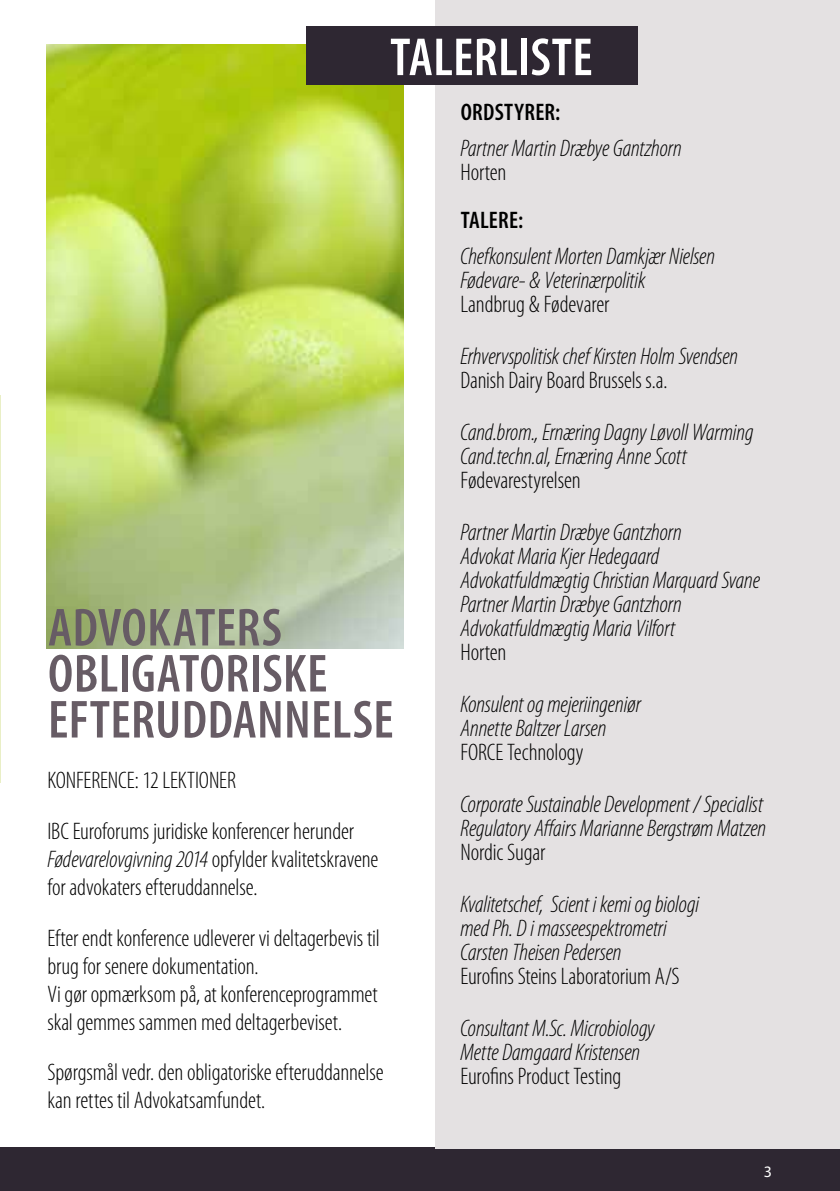
<style>
.page{position:relative;width:840px;height:1191px;background:#fff}
.page>*{position:absolute;margin:0;border:0;box-sizing:border-box;transform-origin:0 0}
.t1{font:600 condensed 54px/46px "Myriad Pro";color:#675c65}
.t2{font:600 condensed 54px "Myriad Pro";letter-spacing:.005em;color:#fff}
.t3{font:italic 300 condensed 24px/24px "Myriad Pro";letter-spacing:-.005em;color:#000}
.t4{font:300 condensed 24px/28px "Myriad Pro";letter-spacing:-.005em;color:#000}
.t5{font:600 condensed 24px "Myriad Pro";letter-spacing:.01em;color:#000}
.t6{font:16px "Myriad Pro";color:#fff}
.s1{font-style:italic}
</style>
<div class="page">
<div style="left:0;top:1147px;width:839px;height:44px;background:#2e2732"></div>
<hr style="left:0;top:395px;width:1px;height:387px;background:#e9efc6">
<div style="left:435px;top:0;width:404px;height:1148px;background:#e4e1e2"></div>
<img style="left:46px;top:45px;width:357px;height:603px">
<div style="left:306px;top:26px;width:331px;height:59px;background:#2e2732"></div>
<h1 class="t2" style="left:390px;top:24px;width:204px">TALERLISTE</h1>
<h1 class="t1" style="left:48px;top:603px;width:72px">ADVOKATERS<br>OBLIGATORISKE<br>EFTER</h1>
<h1 class="t1" style="left:155px;top:695px;width:51px">UDDANNELSE</h1>
<p class="t4" style="left:47px;top:755px;width:308px;line-height:50.6px">KONFERENCE: 12 LEKTIONER<br>IBC Euroforums juridiske konferencer herunder</p>
<p class="t4" style="left:47px;top:845px;width:332px"><span class="s1">Fødevarelovgivning 2014</span> opfylder kvalitetskravene for advokaters efteruddannelse.</p>
<p class="t4" style="left:47px;top:923px;width:334px">Efter endt konference udleverer vi deltagerbevis til brug for senere dokumentation.<br>Vi gør opmærksom på, at konferenceprogrammet skal gemmes sammen med deltagerbeviset.</p>
<p class="t4" style="left:47px;top:1058px;width:337px">Spørgsmål vedr. den obligatoriske efteruddannelse kan rettes til Advokatsamfundet.</p>
<p class="t5" style="left:460px;top:97px;width:101px">ORDSTYRER:</p>
<p class="t3" style="left:460px;top:136px;width:223px">Partner Martin Dræbye Gantzhorn</p>
<p class="t4" style="left:460px;top:158px;width:48px">Horten</p>
<p class="t5" style="left:460px;top:205px;width:64px">TALERE:</p>
<p class="t3" style="left:460px;top:244px;width:256px">Chefkonsulent Morten Damkjær Nielsen<br>Fødevare- &amp; Veterinærpolitik</p>
<p class="t4" style="left:460px;top:290px;width:150px">Landbrug &amp; Fødevarer</p>
<p class="t3" style="left:460px;top:344px;width:279px">Erhvervspolitisk chef Kirsten Holm Svendsen</p>
<p class="t4" style="left:460px;top:366px;width:208px">Danish Dairy Board Brussels s.a.</p>
<p class="t3" style="left:460px;top:420px;width:294px">Cand.brom., Ernæring Dagny Løvoll Warming<br>Cand.techn.al, Ernæring Anne Scott</p>
<p class="t4" style="left:460px;top:466px;width:122px">Fødevarestyrelsen</p>
<p class="t3" style="left:460px;top:520px;width:301px">Partner Martin Dræbye Gantzhorn<br>Advokat Maria Kjer Hedegaard Advokatfuldmægtig Christian Marquard Svane Partner Martin Dræbye Gantzhorn Advokatfuldmægtig Maria Vilfort</p>
<p class="t4" style="left:460px;top:638px;width:48px">Horten</p>
<p class="t3" style="left:460px;top:692px;width:182px">Konsulent og mejeriingeniør<br>Annette Baltzer Larsen</p>
<p class="t4" style="left:460px;top:738px;width:124px">FORCE Technology</p>
<p class="t3" style="left:460px;top:792px;width:307px">Corporate Sustainable Development / Specialist<br>Regulatory Affairs Marianne Bergstrøm Matzen</p>
<p class="t4" style="left:460px;top:838px;width:86px">Nordic Sugar</p>
<p class="t3" style="left:460px;top:892px;width:240px">Kvalitetschef, Scient i kemi og biologi med Ph. D i masseespektrometri<br>Carsten Theisen Pedersen</p>
<p class="t4" style="left:460px;top:962px;width:221px">Eurofins Steins Laboratorium A/S</p>
<p class="t3" style="left:460px;top:1016px;width:196px">Consultant M.Sc. Microbiology<br>Mette Damgaard Kristensen</p>
<p class="t4" style="left:460px;top:1062px;width:162px">Eurofins Product Testing</p>
<p class="t6" style="left:763px;top:1161px;width:10px">3</p>
</div>
